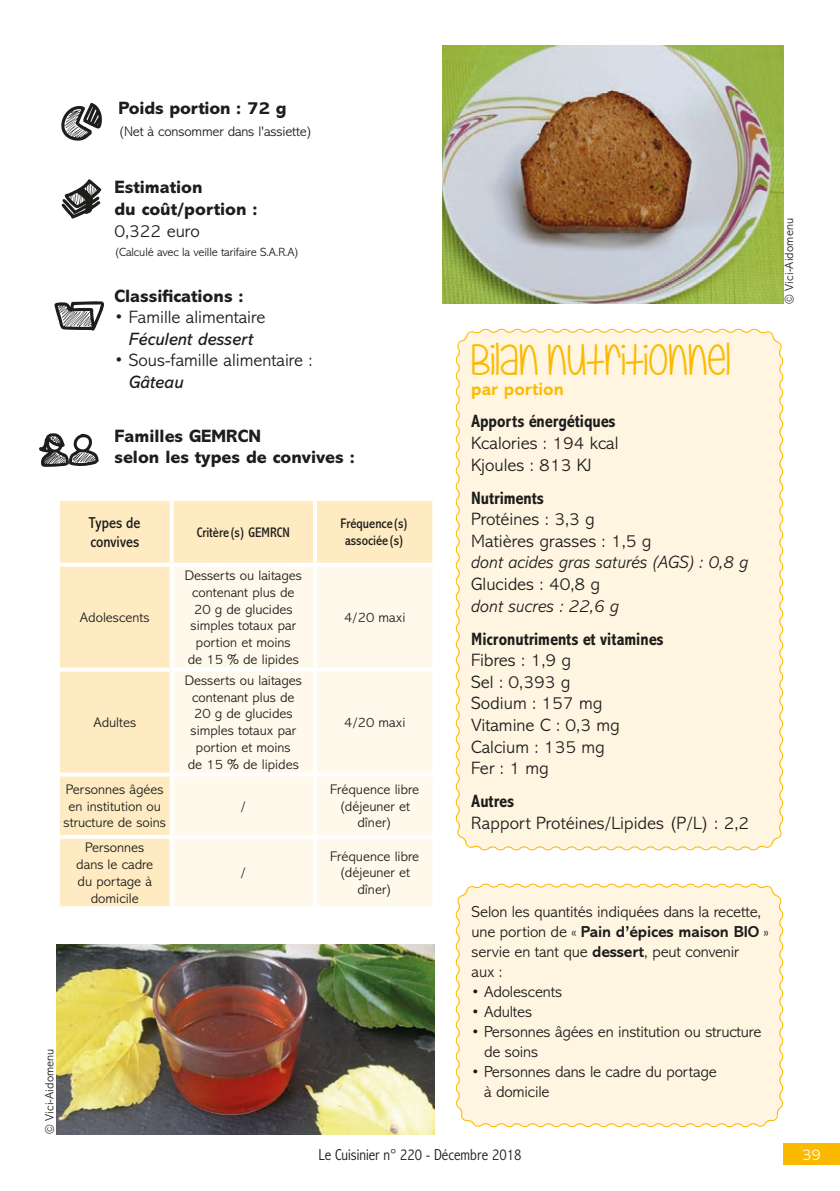
<style>
.page{position:relative;width:840px;height:1191px;background:#fff}
.page>*{position:absolute;margin:0;border:0;box-sizing:border-box;transform-origin:0 0}
.t1{font:44px "Are You Freakin Serious";color:#fbba00}
.t2{font:300 18px/21.6px "Abadi MT Std";color:#1d1d1b}
.t3{font:800 18px/21.6px "Abadi MT Std";color:#1d1d1b}
.t4{font:700 condensed 18px "Abadi MT Std";color:#1d1d1b}
.t5{font:italic 300 18px "Abadi MT Std";color:#1d1d1b}
.t6{font:700 18px "Abadi MT Std";color:#fbba00}
.t7{font:300 16px/20px "Abadi MT Std";letter-spacing:-.01em;color:#1d1d1b}
.t8{font:300 condensed 16px "Abadi MT Std";color:#1d1d1b}
.t9{font:condensed 16px/19.2px "Abadi MT Std";color:#1d1d1b}
.t10{font:300 16px "Abadi MT Std";color:#fff}
.t11{font:300 14px/16.8px "Abadi MT Std";color:#1d1d1b;text-align:center}
.t12{font:condensed 14px/16.8px "Abadi MT Std";color:#1d1d1b;text-align:center}
.t13{font:300 12px "Abadi MT Std";letter-spacing:-.01em;color:#1d1d1b}
.t14{font:300 12px "Abadi MT Std";letter-spacing:.01em;color:#1d1d1b}
.s1{font-family:"Mahsuri Sans MT Std"}
.s2{font-weight:400;font-style:italic}
.s3{font-weight:700}
</style>
<div class="page">
<div style="left:782px;top:1143px;width:57px;height:21px;background:#fbba00"></div>
<div style="left:455px;top:328px;width:329px;height:523px;background:#fff5e1"></div>
<img style="left:442px;top:45px;width:340px;height:259px">
<img style="left:57px;top:944px;width:377px;height:190px">
<div style="left:60px;top:501px;width:372px;height:405px;background:#ffebc2"></div>
<div style="left:173px;top:566px;width:259px;height:340px;background:#fff9ec"></div>
<svg style="left:169px;top:501px;width:4px;height:61px"></svg>
<hr style="left:313px;top:501px;width:4px;height:61px;background:#fff">
<svg style="left:432px;top:501px;width:1px;height:61px"></svg>
<svg style="left:58px;top:562px;width:113px;height:4px"></svg>
<svg style="left:171px;top:562px;width:144px;height:4px"></svg>
<svg style="left:169px;top:566px;width:4px;height:101px"></svg>
<svg style="left:315px;top:562px;width:119px;height:4px"></svg>
<hr style="left:313px;top:566px;width:4px;height:101px;background:#fff">
<svg style="left:58px;top:667px;width:113px;height:4px"></svg>
<hr style="left:171px;top:667px;width:144px;height:4px;background:#fff">
<svg style="left:169px;top:671px;width:4px;height:101px"></svg>
<hr style="left:315px;top:667px;width:121px;height:4px;background:#fff">
<hr style="left:313px;top:671px;width:4px;height:101px;background:#fff">
<svg style="left:58px;top:772px;width:113px;height:4px"></svg>
<hr style="left:171px;top:772px;width:144px;height:4px;background:#fff">
<svg style="left:169px;top:776px;width:4px;height:59px"></svg>
<hr style="left:315px;top:772px;width:121px;height:4px;background:#fff">
<hr style="left:313px;top:776px;width:4px;height:59px;background:#fff">
<hr style="left:56px;top:835px;width:115px;height:4px;background:#fff">
<hr style="left:171px;top:835px;width:144px;height:4px;background:#fff">
<svg style="left:169px;top:839px;width:4px;height:67px"></svg>
<hr style="left:315px;top:835px;width:121px;height:4px;background:#fff">
<hr style="left:313px;top:839px;width:4px;height:67px;background:#fff">
<svg style="left:58px;top:906px;width:113px;height:1px"></svg>
<div style="left:455px;top:883px;width:329px;height:245px;background:#fff5e1"></div>
<p class="t3" style="left:118px;top:98px;width:169px">Poids portion : 72 g</p>
<p class="t11" style="left:118px;top:123px;width:195px">(Net à consommer dans l'assiette)</p>
<p class="t14" style="left:43px;top:1134px;width:87px;rotate:-90deg">© Vici-Aidomenu</p>
<p class="t3" style="left:114px;top:177px;width:145px">Estimation<br>du coût/portion :</p>
<p class="t2" style="left:114px;top:220px;width:87px">0,322 euro</p>
<p class="t13" style="left:114px;top:245px;width:186px">(Calculé avec la veille tarifaire S.A.R.A)</p>
<p class="t3" style="left:114px;top:285px;width:131px">Classifications :</p>
<p class="t2" style="left:114px;top:307px;width:152px;text-align:center"><span class="s1">•</span> Famille alimentaire<br><span class="s2">Féculent dessert</span></p>
<p class="t2" style="left:129px;top:350px;width:185px;text-indent:-14px"><span class="s1">•</span> Sous-famille alimentaire :<br><span class="s2">Gâteau</span></p>
<p class="t3" style="left:114px;top:425px;width:242px">Familles GEMRCN<br>selon les types de convives :</p>
<p class="t9" style="left:89px;top:513px;width:53px">Types de convives</p>
<p class="t12" style="left:196px;top:524px;width:95px">Critère(s) GEMRCN</p>
<p class="t12" style="left:340px;top:515px;width:70px">Fréquence(s) associée(s)</p>
<p class="t11" style="left:80px;top:609px;width:71px">Adolescents</p>
<p class="t11" style="left:184px;top:567px;width:119px">Desserts ou laitages contenant plus de<br>20 g de glucides simples totaux par portion et moins<br>de 15 % de lipides</p>
<p class="t11" style="left:344px;top:609px;width:63px">4/20 maxi</p>
<p class="t11" style="left:93px;top:714px;width:44px">Adultes</p>
<p class="t11" style="left:184px;top:672px;width:119px">Desserts ou laitages contenant plus de<br>20 g de glucides simples totaux par portion et moins<br>de 15 % de lipides</p>
<p class="t11" style="left:344px;top:714px;width:63px">4/20 maxi</p>
<p class="t11" style="left:64px;top:781px;width:104px">Personnes âgées en institution ou structure de soins</p>
<p class="t11" style="left:240px;top:797px;width:7px">/</p>
<p class="t11" style="left:330px;top:781px;width:91px">Fréquence libre (déjeuner et dîner)</p>
<p class="t11" style="left:76px;top:839px;width:78px">Personnes dans le cadre du portage à domicile</p>
<p class="t11" style="left:240px;top:864px;width:7px">/</p>
<p class="t11" style="left:330px;top:847px;width:91px">Fréquence libre (déjeuner et dîner)</p>
<h1 class="t1" style="left:471px;top:335px;width:261px">BILAN NUTRITIONNEL</h1>
<p class="t4" style="left:471px;top:411px;width:146px">Apports énergétiques</p>
<p class="t2" style="left:471px;top:432px;width:149px">Kcalories : 194 kcal<br>Kjoules : 813 KJ</p>
<p class="t4" style="left:471px;top:487px;width:74px">Nutriments</p>
<p class="t2" style="left:471px;top:509px;width:182px">Protéines : 3,3 g<br>Matières grasses : 1,5 g</p>
<p class="t5" style="left:471px;top:552px;width:278px">dont acides gras saturés (AGS) : 0,8 g</p>
<p class="t2" style="left:471px;top:573px;width:130px">Glucides : 40,8 g</p>
<p class="t5" style="left:471px;top:596px;width:149px">dont sucres : 22,6 g</p>
<p class="t4" style="left:471px;top:628px;width:194px">Micronutriments et vitamines</p>
<p class="t2" style="left:471px;top:649px;width:150px">Fibres : 1,9 g<br>Sel : 0,393 g<br>Sodium : 157 mg<br>Vitamine C : 0,3 mg<br>Calcium : 135 mg<br>Fer : 1 mg</p>
<p class="t4" style="left:471px;top:791px;width:44px">Autres</p>
<p class="t2" style="left:471px;top:812px;width:279px">Rapport Protéines/Lipides (P/L) : 2,2</p>
<p class="t6" style="left:471px;top:379px;width:94px">par portion</p>
<p class="t14" style="left:782px;top:304px;width:87px;rotate:-90deg">© Vici-Aidomenu</p>
<p class="t7" style="left:471px;top:901px;width:298px">Selon les quantités indiquées dans la recette, une portion de « <span class="s3">Pain d’épices maison BIO</span> » servie en tant que <span class="s3">dessert</span>, peut convenir<br>aux :</p>
<p class="t7" style="left:471px;top:981px;width:92px">• Adolescents</p>
<p class="t7" style="left:471px;top:1001px;width:62px">• Adultes</p>
<p class="t7" style="left:484px;top:1021px;width:279px;text-indent:-12px">• Personnes âgées en institution ou structure de soins</p>
<p class="t7" style="left:484px;top:1061px;width:234px;text-indent:-12px">• Personnes dans le cadre du portage à domicile</p>
<p class="t8" style="left:318px;top:1145px;width:204px">Le Cuisinier n° 220 - Décembre 2018</p>
<p class="t10" style="left:801px;top:1145px;width:21px">39</p>
</div>
